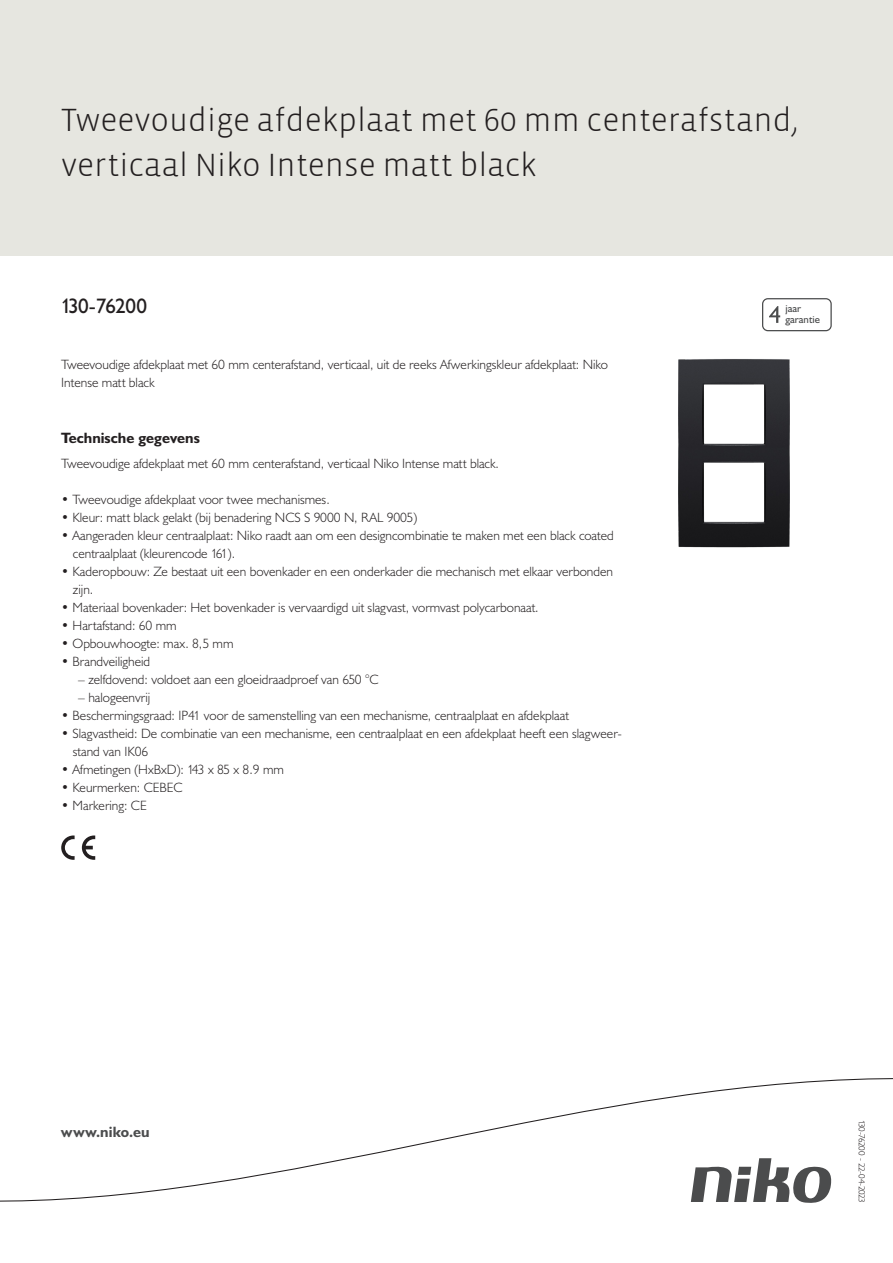
<style>
.page{position:relative;width:893px;height:1263px;background:#fff}
.page>*{position:absolute;margin:0;border:0;box-sizing:border-box;transform-origin:0 0}
.Title_datasheets{font:300 33px/45px "Vista Sans";color:#231f20}
.Article_number{font:21px "Humanist 521 BT";letter-spacing:-.04em;color:#231f20}
.Titles_parts{font:700 15px "Humanist 521 BT";color:#231f20}
.titel_afbeelding{font:700 15px "Humanist 521 BT";letter-spacing:.005em;color:#4b4c4d}
.USP_Bullets{font:300 13.5px/18px "Humanist 521 BT";color:#231f20}
.Platte_tekst_CAB{font:300 13.5px/18px "Humanist 521 BT";color:#231f20}
.USP_Bullets_level_2{font:300 13.5px "Humanist 521 BT";color:#231f20}
.t1{font:10.8px/10.8px "Humanist 521 BT";color:#4b4c4d}
.Revision{font:300 9px "Humanist 521 BT";letter-spacing:-.04em;color:#231f20}
</style>
<div class="page">
<div style="left:0;top:0;width:893px;height:255px;background:#e6e6e0"></div>
<svg style="left:82px;top:835px;width:13px;height:25px"></svg>
<svg style="left:61px;top:835px;width:14px;height:25px"></svg>
<svg style="left:762px;top:298px;width:70px;height:33px"></svg>
<svg style="left:0;top:1078px;width:893px;height:125px"></svg>
<img style="left:678px;top:359px;width:112px;height:189px">
<p class="Title_datasheets" style="left:61px;top:98px;width:738px">Tweevoudige afdekplaat met 60 mm centerafstand, verticaal Niko Intense matt black</p>
<p class="Article_number" style="left:61px;top:293px;width:87px">130-76200</p>
<p class="t1" style="left:785px;top:303px;width:36px">jaar garantie</p>
<p class="Platte_tekst_CAB" style="left:61px;top:355px;width:548px">Tweevoudige afdekplaat met 60 mm centerafstand, verticaal, uit de reeks Afwerkingskleur afdekplaat: Niko<br>Intense matt black</p>
<p class="Titles_parts" style="left:61px;top:429px;width:140px">Technische gegevens</p>
<p class="Platte_tekst_CAB" style="left:61px;top:454px;width:439px">Tweevoudige afdekplaat met 60 mm centerafstand, verticaal Niko Intense matt black.</p>
<p class="USP_Bullets" style="left:61px;top:490px;width:270px">• Tweevoudige afdekplaat voor twee mechanismes.</p>
<p class="USP_Bullets" style="left:61px;top:508px;width:357px">• Kleur: matt black gelakt (bij benadering NCS S 9000 N, RAL 9005)</p>
<p class="USP_Bullets" style="left:73px;top:526px;width:542px;text-indent:-12px">• Aangeraden kleur centraalplaat: Niko raadt aan om een designcombinatie te maken met een black coated centraalplaat (kleurencode 161).</p>
<p class="USP_Bullets" style="left:73px;top:562px;width:542px;text-indent:-12px">• Kaderopbouw: Ze bestaat uit een bovenkader en een onderkader die mechanisch met elkaar verbonden zijn.</p>
<p class="USP_Bullets" style="left:61px;top:598px;width:479px">• Materiaal bovenkader: Het bovenkader is vervaardigd uit slagvast, vormvast polycarbonaat.</p>
<p class="USP_Bullets" style="left:61px;top:616px;width:117px">• Hartafstand: 60 mm</p>
<p class="USP_Bullets" style="left:61px;top:634px;width:174px">• Opbouwhoogte: max. 8,5 mm</p>
<p class="USP_Bullets" style="left:61px;top:652px;width:91px">• Brandveiligheid</p>
<p class="USP_Bullets_level_2" style="left:78px;top:671px;width:302px">– zelfdovend: voldoet aan een gloeidraadproef van 650 °C</p>
<p class="USP_Bullets_level_2" style="left:78px;top:689px;width:73px">– halogeenvrij</p>
<p class="USP_Bullets" style="left:61px;top:706px;width:509px">• Beschermingsgraad: IP41 voor de samenstelling van een mechanisme, centraalplaat en afdekplaat</p>
<p class="USP_Bullets" style="left:73px;top:724px;width:550px;text-indent:-12px">• Slagvastheid: De combinatie van een mechanisme, een centraalplaat en een afdekplaat heeft een slagweer&shy;stand van IK06</p>
<p class="USP_Bullets" style="left:61px;top:760px;width:224px">• Afmetingen (HxBxD): 143 x 85 x 8.9 mm</p>
<p class="USP_Bullets" style="left:61px;top:778px;width:123px">• Keurmerken: CEBEC</p>
<p class="USP_Bullets" style="left:61px;top:796px;width:87px">• Markering: CE</p>
<p class="titel_afbeelding" style="left:61px;top:1122px;width:90px">www.niko.eu</p>
<p class="Revision" style="left:868px;top:1120px;width:84px;rotate:90deg">130-76200 - 22-04-2023</p>
</div>
